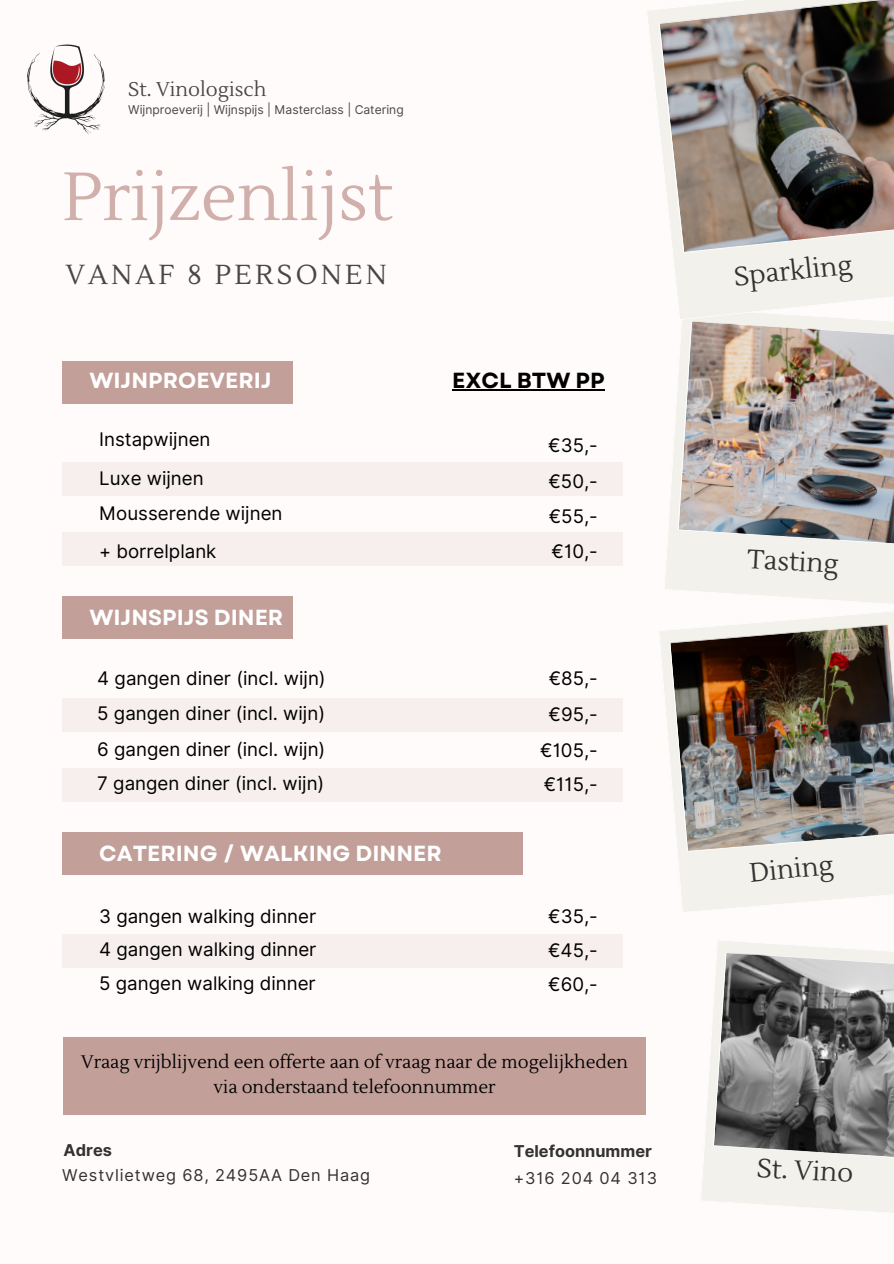
<style>
.page{position:relative;width:894px;height:1264px;background:#fff}
.page>*{position:absolute;margin:0;border:0;box-sizing:border-box;transform-origin:0 0}
.t1{font:67.65px "Lustria";color:#d1b0ab}
.t2{font:27.45px "Lustria";letter-spacing:.12em;color:#474747}
.t3{font:26.55px "Lustria";color:#323232}
.t4{font:700 21.75px "Garet";color:#fff}
.t5{font:700 21.75px "Garet";color:#000}
.t6{font:19.8px "Lustria";color:#474747}
.t7{font:18.75px "Inter";color:#000}
.t8{font:18px/24.8px "Lustria";color:#000;text-align:center}
.t9{font:16.35px "Inter";letter-spacing:.05em;color:#323232}
.t10{font:700 16.35px "Inter";color:#323232}
.t11{font:12.15px "Inter";color:#474747}
</style>
<div class="page">
<div style="left:0;top:0;width:893px;height:1263px;background:#fffbfb"></div>
<div style="left:63px;top:1037px;width:582px;height:77px;background:#c29f99"></div>
<div style="left:62px;top:361px;width:231px;height:42px;background:#c29f99"></div>
<div style="left:62px;top:596px;width:231px;height:43px;background:#c29f99"></div>
<div style="left:62px;top:832px;width:231px;height:43px;background:#c29f99"></div>
<div style="left:62px;top:462px;width:561px;height:33px;background:#f6ecec"></div>
<div style="left:62px;top:698px;width:561px;height:33px;background:#f6ecec"></div>
<div style="left:62px;top:933px;width:561px;height:34px;background:#f6ecec"></div>
<div style="left:62px;top:532px;width:561px;height:34px;background:#f6ecec"></div>
<div style="left:62px;top:768px;width:561px;height:34px;background:#f6ecec"></div>
<svg style="left:681px;top:892px;width:212px;height:20px;fill:#f2f1eb"></svg>
<img style="left:660px;top:612px;width:233px;height:280px">
<svg style="left:665px;top:408px;width:12px;height:182px;fill:#f2f1eb"></svg>
<img style="left:677px;top:320px;width:216px;height:284px">
<svg style="left:701px;top:1026px;width:12px;height:175px;fill:#f4f3ee"></svg>
<svg style="left:713px;top:941px;width:180px;height:272px"></svg>
<svg style="left:677px;top:291px;width:216px;height:29px;fill:#f2f1eb"></svg>
<img style="left:647px;top:0;width:246px;height:291px">
<img style="left:27px;top:44px;width:78px;height:91px">
<hr style="left:452px;top:389px;width:152px;height:1px;background:#000">
<div style="left:292px;top:832px;width:231px;height:43px;background:#c29f99"></div>
<p class="t6" style="left:128px;top:77px;width:140px">St. Vinologisch</p>
<p class="t11" style="left:128px;top:102px;width:277px">Wijnproeverij | Wijnspijs | Masterclass | Catering</p>
<p class="t1" style="left:62px;top:155px;width:332px">Prijzenlijst</p>
<p class="t2" style="left:66px;top:257px;width:322px">VANAF 8 PERSONEN</p>
<p class="t4" style="left:89px;top:365px;width:184px">WIJNPROEVERIJ</p>
<p class="t5" style="left:452px;top:365px;width:154px">EXCL BTW PP</p>
<p class="t7" style="left:99px;top:427px;width:113px">Instapwijnen</p>
<p class="t7" style="left:548px;top:434px;width:51px">€35,-</p>
<p class="t7" style="left:99px;top:467px;width:106px">Luxe wijnen</p>
<p class="t7" style="left:548px;top:470px;width:51px">€50,-</p>
<p class="t7" style="left:99px;top:502px;width:185px">Mousserende wijnen</p>
<p class="t7" style="left:548px;top:505px;width:51px">€55,-</p>
<p class="t7" style="left:99px;top:540px;width:119px">+ borrelplank</p>
<p class="t7" style="left:551px;top:540px;width:48px">€10,-</p>
<p class="t4" style="left:89px;top:601px;width:195px">WIJNSPIJS DINER</p>
<p class="t7" style="left:97px;top:667px;width:230px">4 gangen diner (incl. wijn)</p>
<p class="t7" style="left:548px;top:667px;width:51px">€85,-</p>
<p class="t7" style="left:97px;top:702px;width:229px">5 gangen diner (incl. wijn)</p>
<p class="t7" style="left:548px;top:703px;width:51px">€95,-</p>
<p class="t7" style="left:97px;top:738px;width:229px">6 gangen diner (incl. wijn)</p>
<p class="t7" style="left:540px;top:738px;width:59px">€105,-</p>
<p class="t7" style="left:97px;top:771px;width:228px">7 gangen diner (incl. wijn)</p>
<p class="t7" style="left:543px;top:773px;width:56px">€115,-</p>
<p class="t4" style="left:99px;top:838px;width:344px">CATERING / WALKING DINNER</p>
<p class="t7" style="left:99px;top:905px;width:218px">3 gangen walking dinner</p>
<p class="t7" style="left:99px;top:938px;width:219px">4 gangen walking dinner</p>
<p class="t7" style="left:548px;top:905px;width:51px">€35,-</p>
<p class="t7" style="left:548px;top:938px;width:51px">€45,-</p>
<p class="t7" style="left:99px;top:972px;width:218px">5 gangen walking dinner</p>
<p class="t7" style="left:548px;top:972px;width:51px">€60,-</p>
<p class="t8" style="left:81px;top:1049px;width:548px">Vraag vrijblijvend een offerte aan of vraag naar de mogelijkheden via onderstaand telefoonnummer</p>
<p class="t10" style="left:63px;top:1140px;width:50px">Adres</p>
<p class="t10" style="left:513px;top:1141px;width:140px">Telefoonnummer</p>
<p class="t9" style="left:62px;top:1165px;width:309px">Westvlietweg 68, 2495AA Den Haag</p>
<p class="t9" style="left:513px;top:1168px;width:145px">+316 204 04 313</p>
<p class="t3" style="left:732px;top:260px;width:120px;rotate:-6deg">Sparkling</p>
<p class="t3" style="left:748px;top:542px;width:93px;rotate:3deg">Tasting</p>
<p class="t3" style="left:747px;top:856px;width:86px;rotate:-6deg">Dining</p>
<p class="t3" style="left:757px;top:1151px;width:98px;rotate:3deg">St. Vino</p>
</div>
